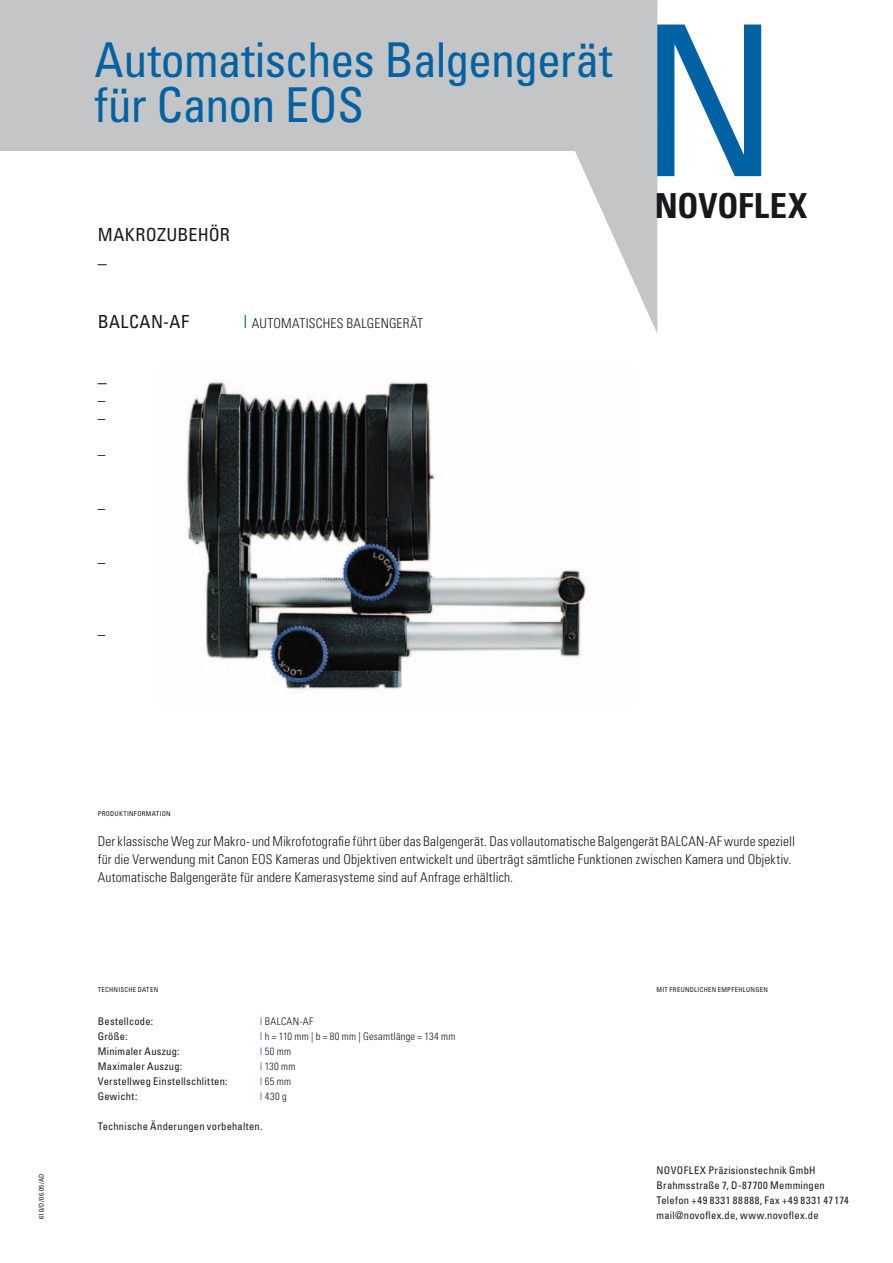
<style>
.page{position:relative;width:893px;height:1263px;background:#fff}
.page>*{position:absolute;margin:0;border:0;box-sizing:border-box;transform-origin:0 0}
.t1{font:condensed 210px "Univers";color:#0062a3}
.t2{font:condensed 48px/45px "Univers";letter-spacing:-.02em;color:#0062a3}
.t3{font:700 condensed 34.5px "Univers";letter-spacing:-.005em;color:#1a171c}
.t4{font:condensed 18px/21.6px "Univers";letter-spacing:.025em;color:#1a171c}
.t5{font:condensed 15px/18px "Univers";color:#1a171c}
.t6{font:300 condensed 13.5px/18px "Univers";letter-spacing:.01em;color:#1a171c}
.t7{font:condensed 10.5px/15px "Univers";letter-spacing:.025em;color:#1a171c}
.t8{font:300 condensed 10.5px "Univers";letter-spacing:.02em;color:#1a171c}
.t9{font:condensed 6.75px "Univers";letter-spacing:.04em;color:#1a171c}
.s1{font-weight:400;font-size:18px;color:#0062a3}
.s2{font-weight:400;color:#0062a3}
</style>
<div class="page">
<img style="left:186px;top:381px;width:403px;height:313px">
<svg style="left:0;top:0;width:658px;height:333px"></svg>
<h2 class="t2" style="left:94px;top:36px;width:520px">Automatisches Balgengerät für Canon EOS</h2>
<h3 class="t4" style="left:98px;top:224px;width:134px">MAKROZUBEHÖR _</h3>
<h3 class="t4" style="left:98px;top:310px;width:93px">BALCAN-AF</h3>
<p class="t6" style="left:243px;top:314px;width:181px"><span class="s1">|</span> AUTOMATISCHES BALGENGERÄT</p>
<h3 class="t4" style="left:98px;top:364px;width:10px">_</h3>
<p class="t5" style="left:98px;top:385px;width:9px">_ _</p>
<p class="t5" style="left:98px;top:439px;width:9px">_</p>
<p class="t5" style="left:98px;top:493px;width:9px">_</p>
<p class="t5" style="left:98px;top:547px;width:9px">_</p>
<p class="t5" style="left:98px;top:619px;width:9px">_</p>
<h1 class="t1" style="left:639px;top:-32px;width:142px">N</h1>
<h3 class="t3" style="left:655px;top:184px;width:154px">NOVOFLEX</h3>
<p class="t9" style="left:37px;top:1219px;width:47px;rotate:-90deg">610/D/06.05/AD</p>
<p class="t9" style="left:98px;top:809px;width:74px">PRODUKTINFORMATION</p>
<p class="t6" style="left:98px;top:832px;width:699px">Der klassische Weg zur Makro- und Mikrofotografie führt über das Balgengerät. Das vollautomatische Balgengerät BALCAN-AF wurde speziell für die Verwendung mit Canon EOS Kameras und Objektiven entwickelt und überträgt sämtliche Funktionen zwischen Kamera und Objektiv.<br>Automatische Balgengeräte für andere Kamerasysteme sind auf Anfrage erhältlich.</p>
<p class="t9" style="left:98px;top:985px;width:62px">TECHNISCHE DATEN</p>
<p class="t7" style="left:98px;top:1013px;width:57px">Bestellcode:</p>
<p class="t8" style="left:260px;top:1015px;width:55px"><span class="s2">|</span> BALCAN-AF</p>
<p class="t7" style="left:98px;top:1028px;width:31px">Größe:</p>
<p class="t8" style="left:260px;top:1030px;width:197px"><span class="s2">|</span> h = 110 mm | b = 80 mm | Gesamtlänge = 134 mm</p>
<p class="t7" style="left:98px;top:1043px;width:83px">Minimaler Auszug:</p>
<p class="t8" style="left:260px;top:1045px;width:33px"><span class="s2">|</span> 50 mm</p>
<p class="t7" style="left:98px;top:1058px;width:86px">Maximaler Auszug:</p>
<p class="t8" style="left:260px;top:1060px;width:37px"><span class="s2">|</span> 130 mm</p>
<p class="t7" style="left:98px;top:1073px;width:131px">Verstellweg Einstellschlitten:</p>
<p class="t8" style="left:260px;top:1075px;width:33px"><span class="s2">|</span> 65 mm</p>
<p class="t7" style="left:98px;top:1088px;width:41px">Gewicht:</p>
<p class="t8" style="left:260px;top:1090px;width:28px"><span class="s2">|</span> 430 g</p>
<p class="t7" style="left:98px;top:1118px;width:166px">Technische Änderungen vorbehalten.</p>
<p class="t9" style="left:657px;top:985px;width:113px">MIT FREUNDLICHEN EMPFEHLUNGEN</p>
<p class="t7" style="left:657px;top:1162px;width:194px">NOVOFLEX Präzisionstechnik GmbH Brahmsstraße 7, D-87700 Memmingen Telefon +49 8331 88888, Fax +49 8331 47174 mail@novoflex.de, www.novoflex.de</p>
</div>
